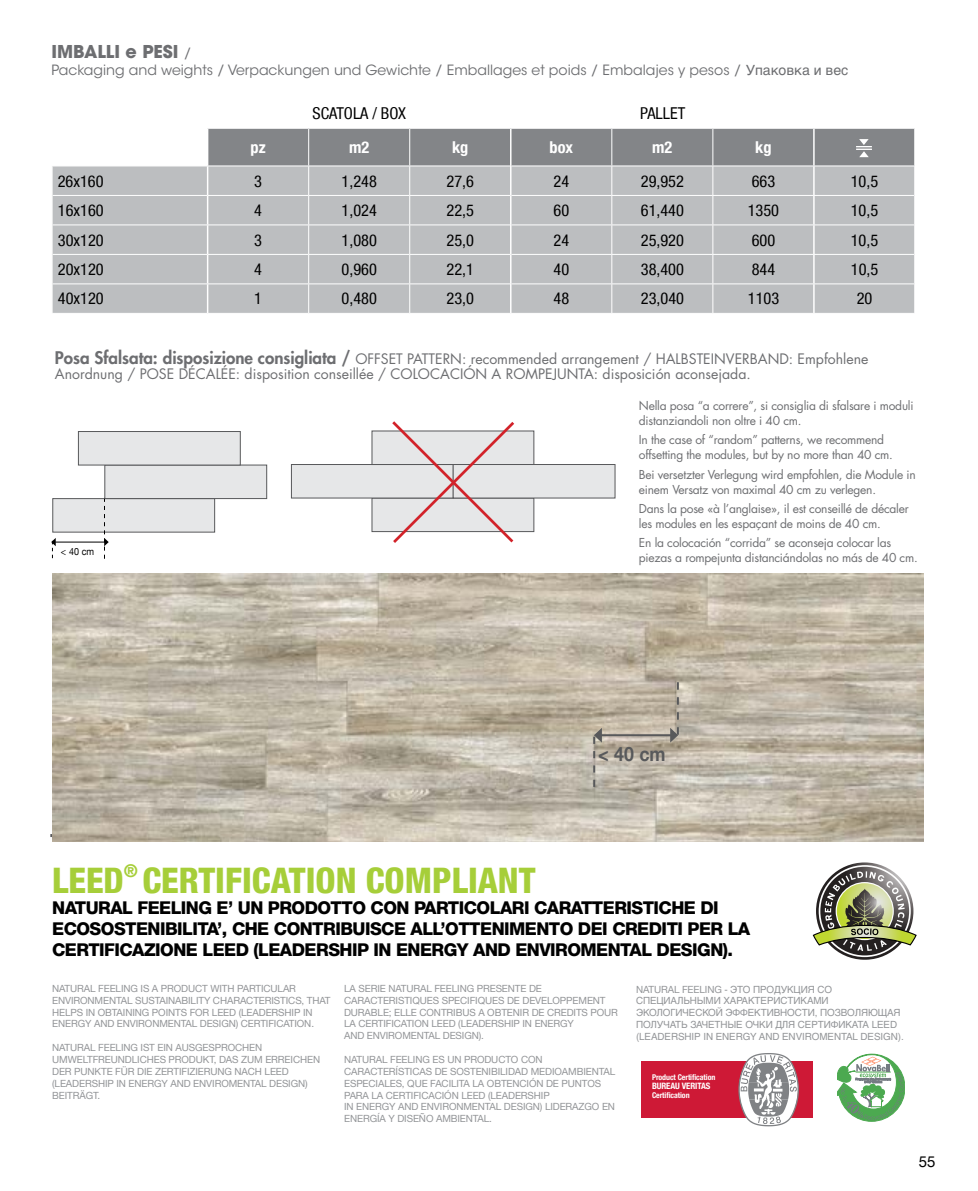
<style>
.page{position:relative;width:978px;height:1191px;background:#fff}
.page>*{position:absolute;margin:0;border:0;box-sizing:border-box;transform-origin:0 0}
.t1{font:800 condensed 35.1px "Helvetica Neue LT Com";color:#a6ce39}
.t2{font:700 19.65px "Helvetica Neue LT Com";color:#58595b;scale:.9 1}
.t3{font:800 17.55px/21.1px "Helvetica Neue LT Com";letter-spacing:-.03em;color:#000}
.t4{font:700 17.55px "ITC Avant Garde Std";color:#6d6e71}
.t5{font:800 condensed 17.55px "Helvetica Neue LT Com";color:#a6ce39}
.t6{font:condensed 16.35px "Helvetica Neue LT Com";color:#000}
.t7{font:700 condensed 16.35px "Helvetica Neue LT Com";color:#fff}
.t8{font:15px "Helvetica Neue LT Com";color:#000}
.t9{font:14.1px/15px "Futura Std";color:#6d6e71}
.t10{font:14.1px "ITC Avant Garde Std";color:#6d6e71}
.t11{font:12px/15px "Futura Std";letter-spacing:-.02em;color:#6d6e71}
.t12{font:9.9px/11.9px "Helvetica Neue LT Com";letter-spacing:-.01em;color:#939598}
.t13{font:9.9px/11.9px "Helvetica Cyr Upright";letter-spacing:-.01em;color:#939598}
.t14{font:9.9px "Helvetica Neue LT Com";color:#000;scale:.9 1}
.t15{font:700 condensed 8.85px "Helvetica Neue LT Com";letter-spacing:-.01em;color:#fff}
.t16{font:700 condensed 7.95px "Helvetica Neue LT Com";letter-spacing:-.01em;color:#fff}
.s1{font-weight:400;font-size:14.1px}
.s2{font-family:"Helvetica Cyr Upright"}
.s3{font-weight:800;font-size:16.95px}
.s4{font-family:"Helvetica Neue LT Com"}
</style>
<div class="page">
<div style="left:52px;top:498px;width:163px;height:34px;background:#e6e7e8;border:1px solid #58595b"></div>
<hr style="left:55px;top:541px;width:50px;height:1px;background:#000">
<svg style="left:104px;top:499px;width:5px;height:60px"></svg>
<div style="left:104px;top:464px;width:163px;height:35px;background:#e6e7e8;border:1px solid #58595b"></div>
<div style="left:78px;top:431px;width:163px;height:34px;background:#e6e7e8;border:1px solid #58595b"></div>
<svg style="left:51px;top:538px;width:5px;height:20px"></svg>
<div style="left:372px;top:497px;width:162px;height:35px;background:#e6e7e8;border:1px solid #58595b"></div>
<div style="left:291px;top:464px;width:163px;height:34px;background:#e6e7e8;border:1px solid #58595b"></div>
<div style="left:372px;top:430px;width:162px;height:35px;background:#e6e7e8;border:1px solid #58595b"></div>
<div style="left:453px;top:464px;width:162px;height:34px;background:#e6e7e8;border:1px solid #58595b"></div>
<svg style="left:389px;top:421px;width:128px;height:122px"></svg>
<svg style="left:813px;top:865px;width:104px;height:92px"></svg>
<div style="left:641px;top:1061px;width:172px;height:56px;background:#ce1936"></div>
<svg style="left:737px;top:1053px;width:62px;height:74px"></svg>
<svg style="left:837px;top:1053px;width:68px;height:68px"></svg>
<div style="left:53px;top:167px;width:154px;height:146px;background:#bcbec0"></div>
<hr style="left:53px;top:195px;width:155px;height:1px;background:#fff">
<hr style="left:53px;top:224px;width:155px;height:1px;background:#fff">
<hr style="left:53px;top:254px;width:155px;height:1px;background:#fff">
<hr style="left:53px;top:283px;width:155px;height:1px;background:#fff">
<svg style="left:207px;top:128px;width:708px;height:185px;background:#b3b5b7"></svg>
<img style="left:52px;top:574px;width:871px;height:267px">
<hr style="left:601px;top:734px;width:70px;height:2px;background:#58595b">
<svg style="left:670px;top:682px;width:9px;height:60px"></svg>
<svg style="left:593px;top:728px;width:9px;height:59px"></svg>
<h3 class="t4" style="left:51px;top:40px;width:141px">IMBALLI e PESI <span class="s1">/</span></h3>
<h3 class="t10" style="left:51px;top:61px;width:798px">Packaging and weights / Verpackungen und Gewichte / Emballages et poids / Embalajes y pesos / <span class="s2">Упaкoвкa и вec</span></h3>
<h3 class="t6" style="left:312px;top:104px;width:95px">SCATOLA / BOX</h3>
<h3 class="t6" style="left:640px;top:104px;width:47px">PALLET</h3>
<h3 class="t7" style="left:251px;top:137px;width:17px">pz</h3>
<h3 class="t7" style="left:349px;top:137px;width:22px">m2</h3>
<h3 class="t7" style="left:452px;top:137px;width:18px">kg</h3>
<h3 class="t7" style="left:550px;top:137px;width:25px">box</h3>
<h3 class="t7" style="left:652px;top:137px;width:22px">m2</h3>
<h3 class="t7" style="left:755px;top:137px;width:18px">kg</h3>
<h3 class="t6" style="left:58px;top:171px;width:47px">26x160</h3>
<h3 class="t6" style="left:254px;top:171px;width:9px">3</h3>
<h3 class="t6" style="left:342px;top:171px;width:37px">1,248</h3>
<h3 class="t6" style="left:447px;top:171px;width:29px">27,6</h3>
<h3 class="t6" style="left:553px;top:171px;width:17px">24</h3>
<h3 class="t6" style="left:641px;top:171px;width:45px">29,952</h3>
<h3 class="t6" style="left:752px;top:171px;width:25px">663</h3>
<h3 class="t6" style="left:851px;top:171px;width:29px">10,5</h3>
<h3 class="t6" style="left:58px;top:201px;width:47px">16x160</h3>
<h3 class="t6" style="left:254px;top:201px;width:9px">4</h3>
<h3 class="t6" style="left:342px;top:201px;width:37px">1,024</h3>
<h3 class="t6" style="left:447px;top:201px;width:29px">22,5</h3>
<h3 class="t6" style="left:553px;top:201px;width:17px">60</h3>
<h3 class="t6" style="left:641px;top:201px;width:45px">61,440</h3>
<h3 class="t6" style="left:748px;top:201px;width:33px">1350</h3>
<h3 class="t6" style="left:851px;top:201px;width:29px">10,5</h3>
<h3 class="t6" style="left:58px;top:230px;width:47px">30x120</h3>
<h3 class="t6" style="left:254px;top:230px;width:9px">3</h3>
<h3 class="t6" style="left:342px;top:230px;width:37px">1,080</h3>
<h3 class="t6" style="left:447px;top:230px;width:29px">25,0</h3>
<h3 class="t6" style="left:554px;top:230px;width:17px">24</h3>
<h3 class="t6" style="left:641px;top:230px;width:45px">25,920</h3>
<h3 class="t6" style="left:752px;top:230px;width:25px">600</h3>
<h3 class="t6" style="left:851px;top:230px;width:29px">10,5</h3>
<h3 class="t6" style="left:58px;top:259px;width:47px">20x120</h3>
<h3 class="t6" style="left:254px;top:259px;width:9px">4</h3>
<h3 class="t6" style="left:342px;top:259px;width:37px">0,960</h3>
<h3 class="t6" style="left:447px;top:259px;width:29px">22,1</h3>
<h3 class="t6" style="left:554px;top:259px;width:17px">40</h3>
<h3 class="t6" style="left:641px;top:259px;width:45px">38,400</h3>
<h3 class="t6" style="left:752px;top:259px;width:25px">844</h3>
<h3 class="t6" style="left:851px;top:259px;width:29px">10,5</h3>
<h3 class="t6" style="left:58px;top:289px;width:47px">40x120</h3>
<h3 class="t6" style="left:254px;top:289px;width:9px">1</h3>
<h3 class="t6" style="left:342px;top:289px;width:37px">0,480</h3>
<h3 class="t6" style="left:447px;top:289px;width:29px">23,0</h3>
<h3 class="t6" style="left:554px;top:289px;width:17px">48</h3>
<h3 class="t6" style="left:641px;top:289px;width:45px">23,040</h3>
<h3 class="t6" style="left:748px;top:289px;width:33px">1103</h3>
<h3 class="t6" style="left:857px;top:289px;width:17px">20</h3>
<h3 class="t9" style="left:55px;top:352px;width:815px"><span class="s3">Posa Sfalsata: disposizione consigliata /</span> OFFSET PATTERN: recommended arrangement / HALBSTEINVERBAND: Empfohlene<br>Anordnung / POSE DÉCALÉE: disposition conseillée / COLOCACIÓN A ROMPEJUNTA: disposición aconsejada.</h3>
<p class="t14" style="left:61px;top:545px;width:38px">&lt; 40 cm</p>
<p class="t11" style="left:639px;top:398px;width:276px">Nella posa “a correre”, si consiglia di sfalsare i moduli distanziandoli non oltre i 40 cm.</p>
<p class="t11" style="left:639px;top:433px;width:255px">In the case of “random” patterns, we recommend offsetting the modules, but by no more than 40 cm.</p>
<p class="t11" style="left:639px;top:467px;width:278px">Bei versetzter Verlegung wird empfohlen, die Module in einem Versatz von maximal 40 cm zu verlegen.</p>
<p class="t11" style="left:639px;top:501px;width:271px">Dans la pose «à l’anglaise», il est conseillé de décaler les modules en les espaçant de moins de 40 cm.</p>
<p class="t11" style="left:639px;top:535px;width:280px">En la colocación “corrida” se aconseja colocar las piezas a rompejunta distanciándolas no más de 40 cm.</p>
<h2 class="t2" style="left:598px;top:741px;width:76px">&lt; 40 cm</h2>
<h1 class="t1" style="left:52px;top:859px;width:73px">LEED</h1>
<h3 class="t5" style="left:124px;top:860px;width:16px">®</h3>
<h1 class="t1" style="left:142px;top:859px;width:395px">CERTIFICATION COMPLIANT</h1>
<h3 class="t3" style="left:52px;top:897px;width:700px">NATURAL FEELING E’ UN PRODOTTO CON PARTICOLARI CARATTERISTICHE DI<br>ECOSOSTENIBILITA’, CHE CONTRIBUISCE ALL’OTTENIMENTO DEI CREDITI PER LA<br>CERTIFICAZIONE LEED (LEADERSHIP IN ENERGY AND ENVIROMENTAL DESIGN).</h3>
<p class="t12" style="left:52px;top:982px;width:280px">NATURAL FEELING IS A PRODUCT WITH PARTICULAR ENVIRONMENTAL SUSTAINABILITY CHARACTERISTICS, THAT HELPS IN OBTAINING POINTS FOR LEED (LEADERSHIP IN ENERGY AND ENVIRONMENTAL DESIGN) CERTIFICATION.</p>
<p class="t12" style="left:52px;top:1041px;width:269px">NATURAL FEELING IST EIN AUSGESPROCHEN UMWELTFREUNDLICHES PRODUKT, DAS ZUM ERREICHEN DER PUNKTE FÜR DIE ZERTIFIZIERUNG NACH LEED (LEADERSHIP IN ENERGY AND ENVIROMENTAL DESIGN)<br>BEITRÄGT.</p>
<p class="t12" style="left:344px;top:982px;width:275px">LA SERIE NATURAL FEELING PRESENTE DE CARACTERISTIQUES SPECIFIQUES DE DEVELOPPEMENT DURABLE; ELLE CONTRIBUS A OBTENIR DE CREDITS POUR LA CERTIFICATION LEED (LEADERSHIP IN ENERGY<br>AND ENVIROMENTAL DESIGN).</p>
<p class="t12" style="left:344px;top:1053px;width:273px">NATURAL FEELING ES UN PRODUCTO CON CARACTERÍSTICAS DE SOSTENIBILIDAD MEDIOAMBIENTAL ESPECIALES, QUE FACILITA LA OBTENCIÓN DE PUNTOS PARA LA CERTIFICACIÓN LEED (LEADERSHIP<br>IN ENERGY AND ENVIRONMENTAL DESIGN) LIDERAZGO EN ENERGÍA Y DISEÑO AMBIENTAL.</p>
<p class="t13" style="left:636px;top:983px;width:269px"><span class="s4">NATURAL FEELING</span> - ЭТО ПРОДУКЦИЯ СО СПЕЦИАЛЬНЫМИ ХАРАКТЕРИСТИКАМИ ЭКОЛОГИЧЕСКОЙ ЭФФЕКТИВНОСТИ, ПОЗВОЛЯЮЩАЯ ПОЛУЧАТЬ ЗАЧЕТНЫЕ ОЧКИ ДЛЯ СЕРТИФИКАТА LEED (LEADERSHIP IN ENERGY AND ENVIROMENTAL DESIGN).</p>
<p class="t16" style="left:652px;top:1072px;width:65px">Product Certification</p>
<p class="t15" style="left:652px;top:1080px;width:60px">BUREAU VERITAS</p>
<p class="t16" style="left:652px;top:1090px;width:39px">Certification</p>
<h3 class="t8" style="left:919px;top:1152px;width:18px">55</h3>
</div>
